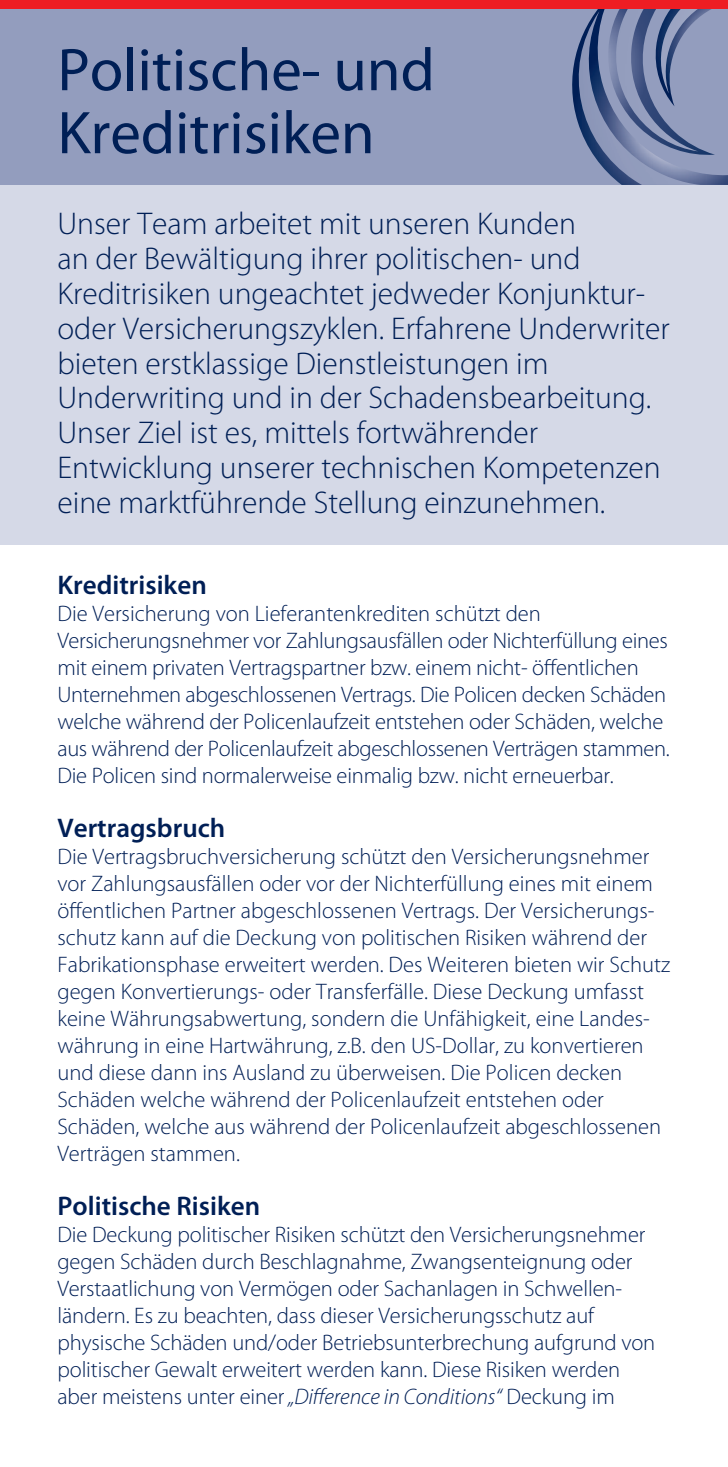
<style>
.page{position:relative;width:728px;height:1467px;background:#fff}
.page>*{position:absolute;margin:0;border:0;box-sizing:border-box;transform-origin:0 0}
.Main_heading{font:60.75px/63px "Myriad Pro";color:#001f56}
.Intro_para{font:300 31.5px/34.9px "Myriad Pro";color:#001f56}
.Sub_heads{font:600 27px "Myriad Pro";color:#001f56}
.Main_text{font:300 22.5px/27px "Myriad Pro";letter-spacing:-.005em;color:#001f56}
.s1{font-style:italic}
</style>
<div class="page">
<div style="left:0;top:172px;width:727px;height:373px;background:#d5d9e7"></div>
<div style="left:0;top:0;width:727px;height:185px;background:#939dbe"></div>
<img style="left:572px;top:9px;width:155px;height:176px">
<img style="left:604px;top:9px;width:110px;height:147px">
<img style="left:700px;top:9px;width:27px;height:97px">
<img style="left:574px;top:11px;width:126px;height:174px">
<img style="left:611px;top:9px;width:86px;height:142px">
<img style="left:656px;top:9px;width:57px;height:85px">
<div style="left:0;top:0;width:727px;height:9px;background:#ee1d23"></div>
<p class="Main_heading" style="left:57px;top:40px;width:378px">Politische- und<br>Kreditrisiken</p>
<p class="Intro_para" style="left:57px;top:207px;width:613px">Unser Team arbeitet mit unseren Kunden<br>an der Bewältigung ihrer politischen- und Kreditrisiken ungeachtet jedweder Konjunktur&shy;oder Versicherungszyklen. Erfahrene Underwriter bieten erstklassige Dienstleistungen im Underwriting und in der Schadensbearbeitung.<br>Unser Ziel ist es, mittels fortwährender Entwicklung unserer technischen Kompetenzen eine marktführende Stellung einzunehmen.</p>
<p class="Sub_heads" style="left:57px;top:570px;width:151px">Kreditrisiken</p>
<p class="Main_text" style="left:57px;top:600px;width:613px">Die Versicherung von Lieferantenkrediten schützt den Versicherungsnehmer vor Zahlungsausfällen oder Nichterfüllung eines mit einem privaten Vertragspartner bzw. einem nicht- öffentlichen Unternehmen abgeschlossenen Vertrags. Die Policen decken Schäden welche während der Policenlaufzeit entstehen oder Schäden, welche aus während der Policenlaufzeit abgeschlossenen Verträgen stammen.<br>Die Policen sind normalerweise einmalig bzw. nicht erneuerbar.</p>
<p class="Sub_heads" style="left:57px;top:813px;width:169px">Vertragsbruch</p>
<p class="Main_text" style="left:57px;top:843px;width:613px">Die Vertragsbruchversicherung schützt den Versicherungsnehmer vor Zahlungsausfällen oder vor der Nichterfüllung eines mit einem öffentlichen Partner abgeschlossenen Vertrags. Der Versicherungs&shy;schutz kann auf die Deckung von politischen Risiken während der Fabrikationsphase erweitert werden. Des Weiteren bieten wir Schutz gegen Konvertierungs- oder Transferfälle. Diese Deckung umfasst keine Währungsabwertung, sondern die Unfähigkeit, eine Landes&shy;währung in eine Hartwährung, z.B. den US-Dollar, zu konvertieren und diese dann ins Ausland zu überweisen. Die Policen decken Schäden welche während der Policenlaufzeit entstehen oder Schäden, welche aus während der Policenlaufzeit abgeschlossenen Verträgen stammen.</p>
<p class="Sub_heads" style="left:57px;top:1191px;width:204px">Politische Risiken</p>
<p class="Main_text" style="left:57px;top:1221px;width:599px">Die Deckung politischer Risiken schützt den Versicherungsnehmer gegen Schäden durch Beschlagnahme, Zwangsenteignung oder Verstaatlichung von Vermögen oder Sachanlagen in Schwellen&shy;ländern. Es zu beachten, dass dieser Versicherungsschutz auf physische Schäden und/oder Betriebsunterbrechung aufgrund von politischer Gewalt erweitert werden kann. Diese Risiken werden aber meistens unter einer <span class="s1">„Difference in Conditions“</span> Deckung im</p>
</div>
